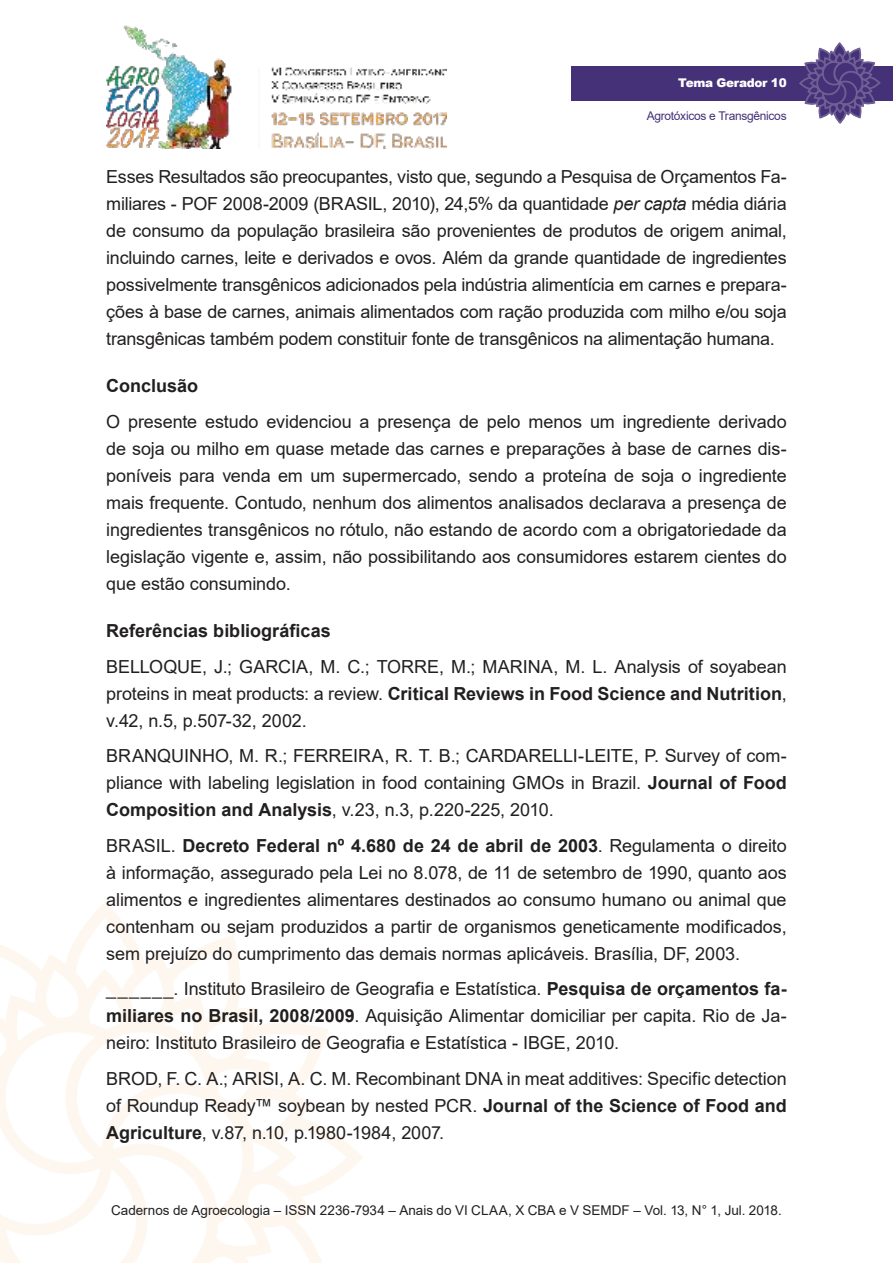
<style>
.page{position:relative;width:893px;height:1263px;background:#fff}
.page>*{position:absolute;margin:0;border:0;box-sizing:border-box;transform-origin:0 0}
.t1{font:18px/27px "Arial";letter-spacing:-.005em;color:#221f1f;text-align:justify}
.t2{font:700 18px "Arial";color:#221f1f}
.t3{font:13.5px "Arial";color:#221f1f}
.t4{font:12px "Arial";letter-spacing:-.025em;color:#453178}
.t5{font:900 12px "Arial";letter-spacing:-.025em;color:#fff}
.s1{font-style:italic}
.s2{font-weight:700}
</style>
<div class="page">
<img style="left:106px;top:25px;width:340px;height:124px">
<svg style="left:0;top:910px;width:363px;height:353px"></svg>
<div style="left:571px;top:66px;width:322px;height:34px;background:#453178"></div>
<svg style="left:798px;top:43px;width:83px;height:81px"></svg>
<p class="t5" style="left:678px;top:76px;width:110px">Tema Gerador 10</p>
<p class="t4" style="left:647px;top:112px;width:141px">Agrotóxicos e Transgênicos</p>
<p class="t1" style="left:106px;top:165px;width:682px">Esses Resultados são preocupantes, visto que, segundo a Pesquisa de Orçamentos Fa&shy;miliares - POF 2008-2009 (BRASIL, 2010), 24,5% da quantidade <span class="s1">per capta</span> média diária de consumo da população brasileira são provenientes de produtos de origem animal, incluindo carnes, leite e derivados e ovos. Além da grande quantidade de ingredientes possivelmente transgênicos adicionados pela indústria alimentícia em carnes e prepara&shy;ções à base de carnes, animais alimentados com ração produzida com milho e/ou soja transgênicas também podem constituir fonte de transgênicos na alimentação humana.</p>
<p class="t2" style="left:106px;top:379px;width:93px">Conclusão</p>
<p class="t1" style="left:106px;top:410px;width:682px">O presente estudo evidenciou a presença de pelo menos um ingrediente derivado de soja ou milho em quase metade das carnes e preparações à base de carnes dis&shy;poníveis para venda em um supermercado, sendo a proteína de soja o ingrediente mais frequente. Contudo, nenhum dos alimentos analisados declarava a presença de ingredientes transgênicos no rótulo, não estando de acordo com a obrigatoriedade da legislação vigente e, assim, não possibilitando aos consumidores estarem cientes do que estão consumindo.</p>
<p class="t2" style="left:106px;top:624px;width:226px">Referências bibliográficas</p>
<p class="t1" style="left:106px;top:654px;width:682px">BELLOQUE, J.; GARCIA, M. C.; TORRE, M.; MARINA, M. L. Analysis of soyabean proteins in meat products: a review. <span class="s2">Critical Reviews in Food Science and Nutrition</span>, v.42, n.5, p.507-32, 2002.</p>
<p class="t1" style="left:106px;top:744px;width:682px">BRANQUINHO, M. R.; FERREIRA, R. T. B.; CARDARELLI-LEITE, P. Survey of com&shy;pliance with labeling legislation in food containing GMOs in Brazil. <span class="s2">Journal of Food Composition and Analysis</span>, v.23, n.3, p.220-225, 2010.</p>
<p class="t1" style="left:106px;top:833px;width:682px">BRASIL. <span class="s2">Decreto Federal nº 4.680 de 24 de abril de 2003</span>. Regulamenta o direito à informação, assegurado pela Lei no 8.078, de 11 de setembro de 1990, quanto aos alimentos e ingredientes alimentares destinados ao consumo humano ou animal que contenham ou sejam produzidos a partir de organismos geneticamente modificados, sem prejuízo do cumprimento das demais normas aplicáveis. Brasília, DF, 2003.</p>
<p class="t1" style="left:106px;top:977px;width:682px">______. Instituto Brasileiro de Geografia e Estatística. <span class="s2">Pesquisa de orçamentos fa&shy;miliares no Brasil, 2008/2009</span>. Aquisição Alimentar domiciliar per capita. Rio de Ja&shy;neiro: Instituto Brasileiro de Geografia e Estatística - IBGE, 2010.</p>
<p class="t1" style="left:106px;top:1066px;width:682px">BROD, F. C. A.; ARISI, A. C. M. Recombinant DNA in meat additives: Specific detection of Roundup Ready™ soybean by nested PCR. <span class="s2">Journal of the Science of Food and Agriculture</span>, v.87, n.10, p.1980-1984, 2007.</p>
<p class="t3" style="left:111px;top:1205px;width:672px">Cadernos de Agroecologia – ISSN 2236-7934 – Anais do VI CLAA, X CBA e V SEMDF – Vol. 13, N° 1, Jul. 2018.</p>
</div>
